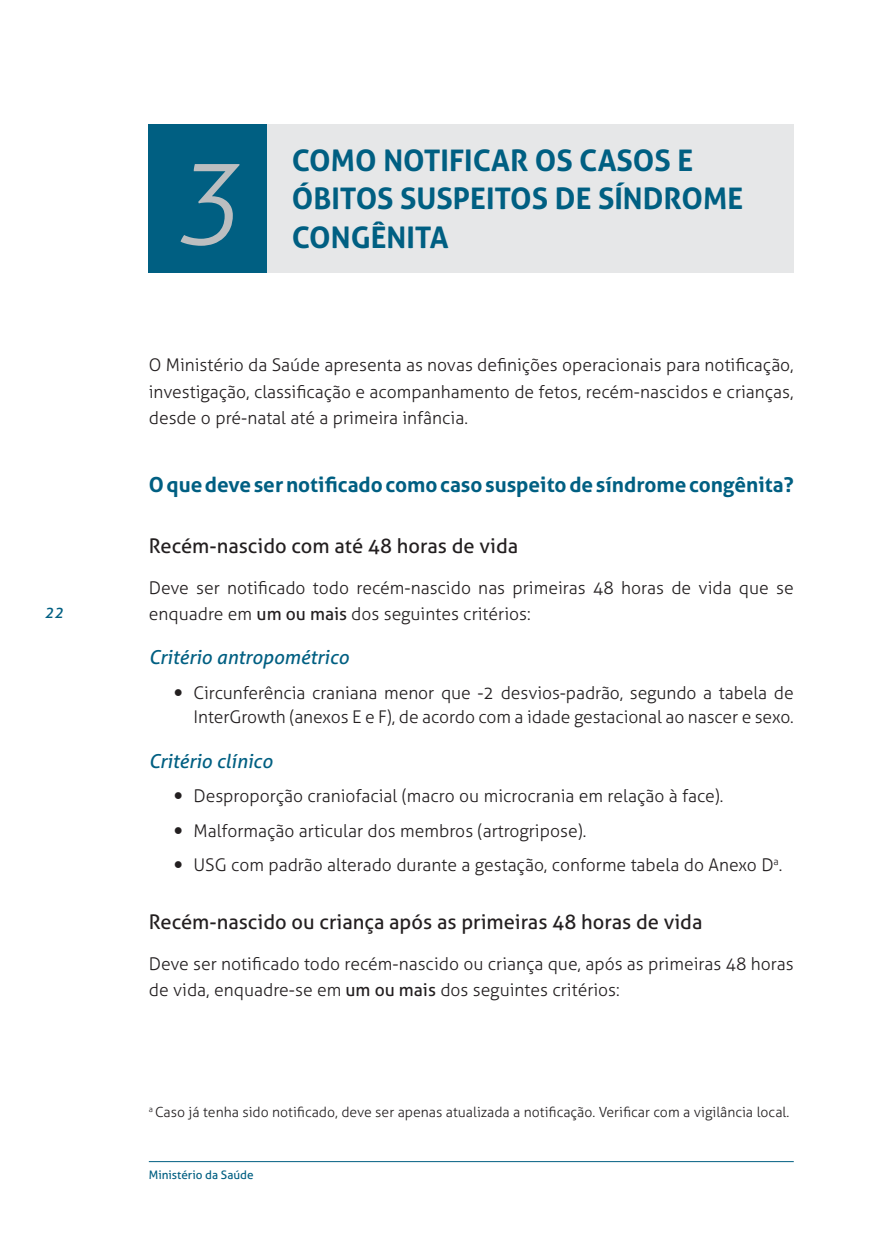
<style>
.page{position:relative;width:893px;height:1241px;background:#fff}
.page>*{position:absolute;margin:0;border:0;box-sizing:border-box;transform-origin:0 0}
.t1{font:italic 300 113.58px "Aller";color:#bcbec0}
.t2{font:700 29.75px "Aller";color:#005f82}
.t3{font:700 20.82px "Aller";color:#005f82}
.t4{font:20.12px "Aller";color:#231f20}
.t5{font:italic 19.25px "Aller";color:#005f82}
.t6{font:300 17.5px/26.2px "Aller";color:#231f20}
.t7{font:italic 15.75px "Aller";color:#005f82}
.t8{font:300 14px "Aller";color:#231f20}
.t9{font:11.72px "Aller";color:#005f82}
.s1{font-weight:400}
</style>
<div class="page">
<hr style="left:149px;top:1160px;width:645px;height:1px;background:#005f82">
<div style="left:149px;top:124px;width:118px;height:149px;background:#005f82"></div>
<div style="left:267px;top:124px;width:527px;height:149px;background:#e6e7e8"></div>
<p class="t7" style="left:45px;top:603px;width:20px">22</p>
<h1 class="t1" style="left:174px;top:128px;width:70px">3</h1>
<h2 class="t2" style="left:292px;top:142px;width:22px">Como</h2>
<h2 class="t2" style="left:383px;top:142px;width:17px">noti</h2>
<h2 class="t2" style="left:449px;top:142px;width:168px">ficar os casos</h2>
<h2 class="t2" style="left:677px;top:142px;width:14px">e</h2>
<h2 class="t2" style="left:292px;top:180px;width:56px">óbitos</h2>
<h2 class="t2" style="left:400px;top:180px;width:18px">suspeitos</h2>
<h2 class="t2" style="left:555px;top:180px;width:129px">de síndrome</h2>
<h2 class="t2" style="left:292px;top:219px;width:111px">congênita</h2>
<p class="t6" style="left:149px;top:352px;width:646px;text-align:justify">O Ministério da Saúde apresenta as novas definições operacionais para notificação, investigação, classificação e acompanhamento de fetos, recém-nascidos e crianças, desde o pré-natal até a primeira infância.</p>
<p class="t3" style="left:149px;top:471px;width:646px">O que deve ser notificado como caso suspeito de síndrome congênita?</p>
<p class="t4" style="left:149px;top:533px;width:371px">Recém-nascido com até 48 horas de vida</p>
<p class="t6" style="left:149px;top:574px;width:646px">Deve ser notificado todo recém-nascido nas primeiras 48 horas de vida que se enquadre em <span class="s1">um ou mais</span> dos seguintes critérios:</p>
<p class="t5" style="left:149px;top:645px;width:202px">Critério antropométrico</p>
<p class="t6" style="left:193px;top:680px;width:602px;line-height:24.5px">Circunferência craniana menor que -2 desvios-padrão, segundo a tabela de<br>InterGrowth (anexos E e F), de acordo com a idade gestacional ao nascer e sexo.</p>
<p class="t5" style="left:149px;top:749px;width:125px">Critério clínico</p>
<p class="t6" style="left:193px;top:778px;width:590px;line-height:34.5px">Desproporção craniofacial (macro ou microcrania em relação à face).<br>Malformação articular dos membros (artrogripose).<br>USG com padrão alterado durante a gestação, conforme tabela do Anexo D<sup>a</sup>.</p>
<p class="t4" style="left:149px;top:909px;width:555px">Recém-nascido ou criança após as primeiras 48 horas de vida</p>
<p class="t6" style="left:149px;top:950px;width:646px">Deve ser notificado todo recém-nascido ou criança que, após as primeiras 48 horas de vida, enquadre-se em <span class="s1">um ou mais</span> dos seguintes critérios:</p>
<p class="t8" style="left:149px;top:1103px;width:642px"><sup>a</sup> Caso já tenha sido notificado, deve ser apenas atualizada a notificação. Verificar com a vigilância local.</p>
<p class="t9" style="left:149px;top:1167px;width:106px">Ministério da Saúde</p>
</div>
